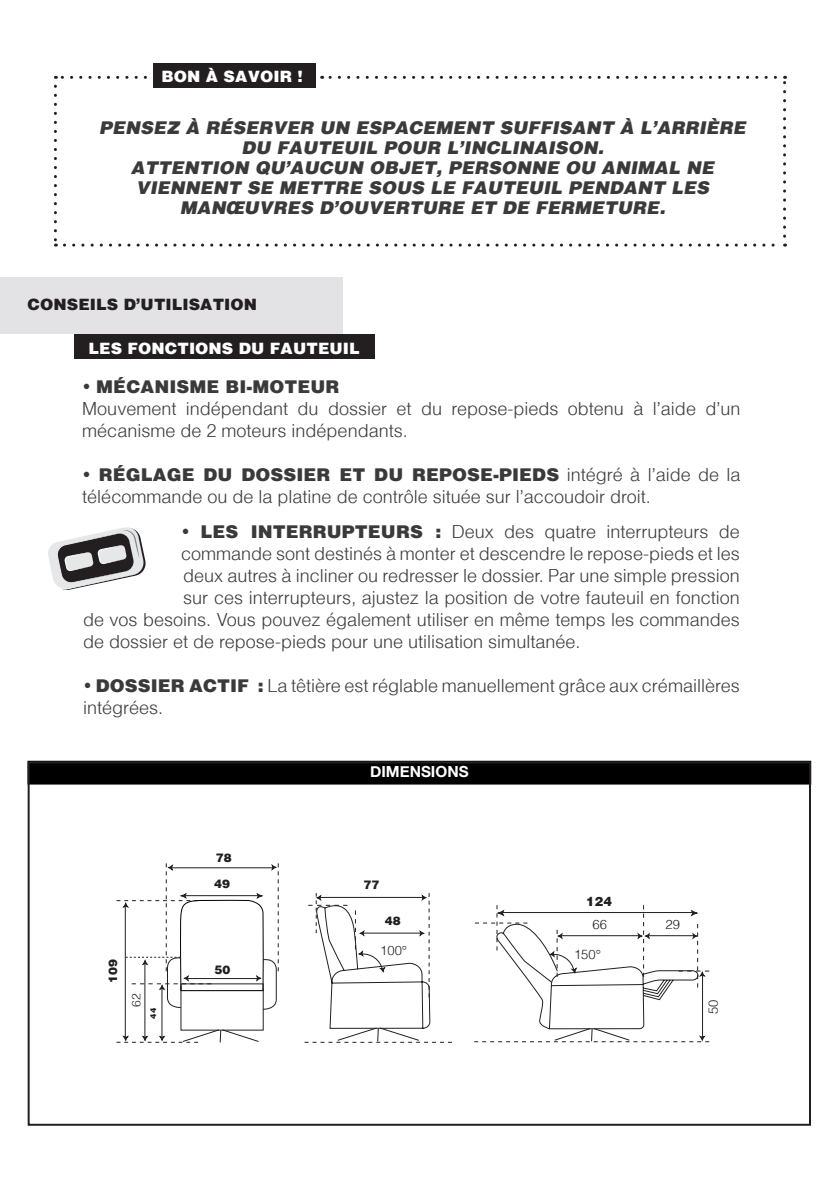
<style>
.page{position:relative;width:840px;height:1191px;background:#fff}
.page>*{position:absolute;margin:0;border:0;box-sizing:border-box;transform-origin:0 0}
.t1{font:300 18px/22px "Helvetica";color:#3b3a3b}
.t2{font:italic 900 18px/20px "Helvetica";color:#3b3a3b;text-align:center}
.t3{font:900 16px "Helvetica";color:#fff}
.t4{font:900 16px "Helvetica";color:#231f20}
.t5{font:700 15.2px "Helvetica Neue";color:#fff}
.t6{font:300 13px "Helvetica";color:#231f20}
.t7{font:900 13px "Helvetica";color:#231f20}
.t8{font:900 12px/26.2px "Helvetica";color:#231f20}
.t9{font:300 12px "Helvetica";color:#231f20}
.t10{font:900 8px "Helvetica";color:#231f20}
.s1{font-weight:900}
</style>
<div class="page">
<div style="left:0;top:277px;width:343px;height:57px;background:#e3e3e5"></div>
<div style="left:74px;top:334px;width:300px;height:24px;background:#231f20"></div>
<svg style="left:55px;top:76px;width:92px;height:3px"></svg>
<svg style="left:54px;top:86px;width:3px;height:161px"></svg>
<svg style="left:64px;top:244px;width:721px;height:3px"></svg>
<svg style="left:783px;top:76px;width:2px;height:160px"></svg>
<svg style="left:321px;top:76px;width:454px;height:3px"></svg>
<div style="left:153px;top:63px;width:162px;height:25px;background:#231f20"></div>
<svg style="left:48px;top:527px;width:98px;height:63px"></svg>
<div style="left:28px;top:761px;width:782px;height:23px;background:#000"></div>
<div style="left:28px;top:761px;width:782px;height:364px;border:2px solid #231f20"></div>
<svg style="left:304px;top:893px;width:148px;height:150px"></svg>
<svg style="left:474px;top:905px;width:234px;height:138px"></svg>
<svg style="left:116px;top:863px;width:163px;height:180px"></svg>
<p class="t3" style="left:161px;top:66px;width:143px">BON À SAVOIR !</p>
<p class="t2" style="left:99px;top:117px;width:651px">PENSEZ À RÉSERVER UN ESPACEMENT SUFFISANT À L’ARRIÈRE DU FAUTEUIL POUR L’INCLINAISON.<br>ATTENTION QU’AUCUN OBJET, PERSONNE OU ANIMAL NE VIENNENT SE METTRE SOUS LE FAUTEUIL PENDANT LES MANŒUVRES D’OUVERTURE ET DE FERMETURE.</p>
<p class="t4" style="left:28px;top:295px;width:231px">CONSEILS D’UTILISATION</p>
<p class="t3" style="left:88px;top:338px;width:273px">LES FONCTIONS DU FAUTEUIL</p>
<p class="t1" style="left:82px;top:375px;width:659px">• <span class="s1">MÉCANISME BI-MOTEUR<br></span>Mouvement indépendant du dossier et du repose-pieds obtenu à l’aide d’un mécanisme de 2 moteurs indépendants.</p>
<p class="t1" style="left:82px;top:463px;width:659px">• <span class="s1">RÉGLAGE DU DOSSIER ET DU REPOSE-PIEDS</span> intégré à l’aide de la télécommande ou de la platine de contrôle située sur l’accoudoir droit.</p>
<p class="t1" style="left:181px;top:520px;width:559px">• <span class="s1">LES INTERRUPTEURS :</span> Deux des quatre interrupteurs de</p>
<p class="t1" style="left:181px;top:542px;width:560px">commande sont destinés à monter et descendre le repose-pieds et les</p>
<p class="t1" style="left:183px;top:564px;width:557px">deux autres à incliner ou redresser le dossier. Par une simple pression</p>
<p class="t1" style="left:183px;top:586px;width:558px">sur ces interrupteurs, ajustez la position de votre fauteuil en fonction</p>
<p class="t1" style="left:83px;top:608px;width:657px">de vos besoins. Vous pouvez également utiliser en même temps les commandes</p>
<p class="t1" style="left:83px;top:630px;width:498px">de dossier et de repose-pieds pour une utilisation simultanée.</p>
<p class="t1" style="left:83px;top:674px;width:657px">• <span class="s1">DOSSIER ACTIF :</span> La têtière est réglable manuellement grâce aux crémaillères intégrées.</p>
<p class="t8" style="left:100px;top:982px;width:26px;rotate:-90deg">109</p>
<p class="t9" style="left:126px;top:1006px;width:15px;rotate:-90deg">62</p>
<p class="t10" style="left:148px;top:1018px;width:12px;rotate:-90deg">44</p>
<p class="t8" style="left:214px;top:844px;width:19px">78<br>49</p>
<p class="t8" style="left:214px;top:956px;width:18px">50</p>
<p class="t5" style="left:370px;top:759px;width:100px">DIMENSIONS</p>
<p class="t8" style="left:363px;top:871px;width:18px">77</p>
<p class="t7" style="left:586px;top:893px;width:28px">124</p>
<p class="t8" style="left:385px;top:907px;width:18px">48</p>
<p class="t6" style="left:592px;top:913px;width:16px">66</p>
<p class="t6" style="left:665px;top:913px;width:16px">29</p>
<p class="t6" style="left:573px;top:943px;width:28px">150°</p>
<p class="t6" style="left:380px;top:939px;width:28px">100°</p>
<p class="t6" style="left:701px;top:1014px;width:16px;rotate:-90deg">50</p>
</div>
